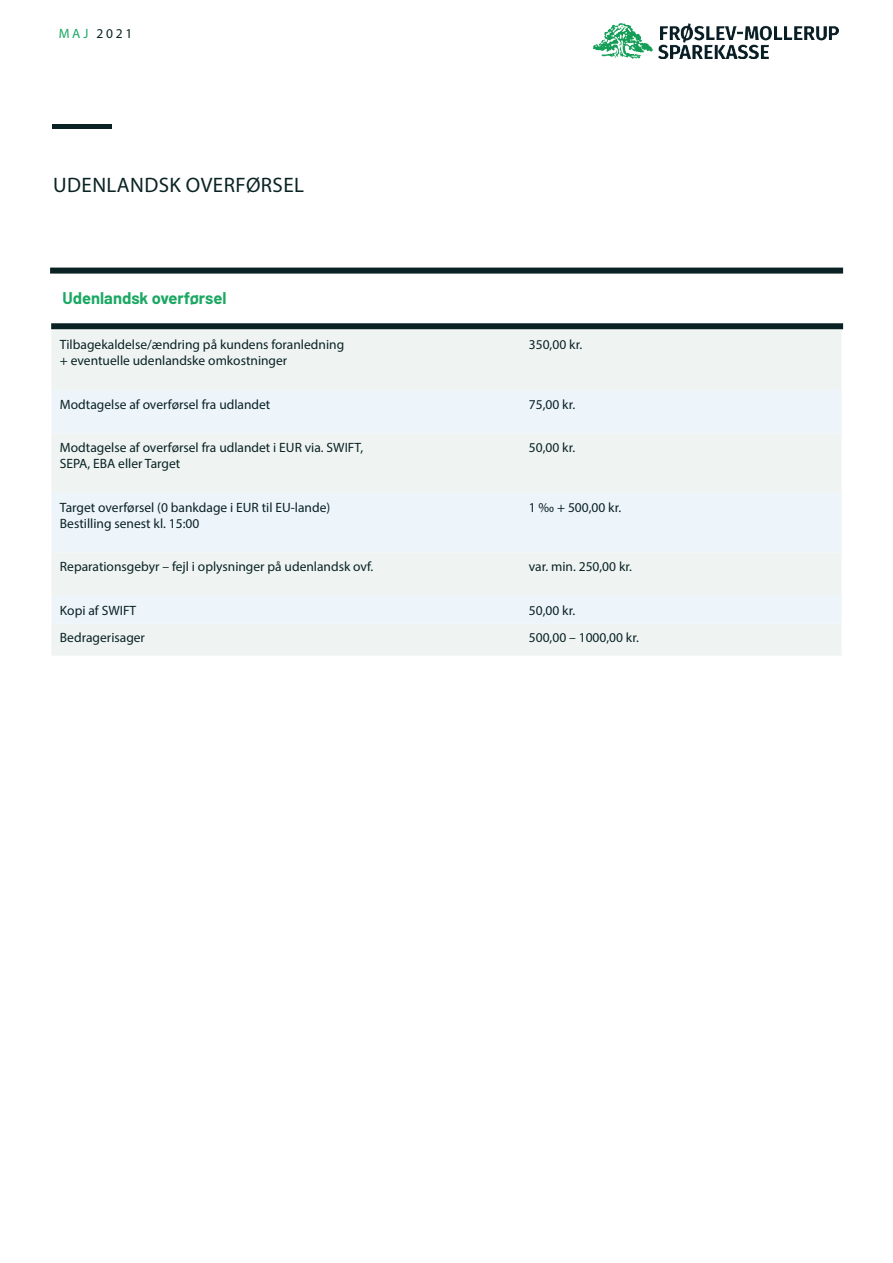
<style>
.page{position:relative;width:893px;height:1263px;background:#fff}
.page>*{position:absolute;margin:0;border:0;box-sizing:border-box;transform-origin:0 0}
.t1{font:21px "Myriad Pro";letter-spacing:.02em;color:#0b2323}
.t2{font:700 16.5px "Barlow";color:#1aa863}
.t3{font:13.5px/16.2px "Myriad Pro";color:#0a2224}
.s1{color:#1aa863}
</style>
<div class="page">
<img style="left:593px;top:23px;width:246px;height:36px">
<hr style="left:52px;top:124px;width:60px;height:4px;background:#0a2224">
<div style="left:51px;top:323px;width:792px;height:6px;background:#0a2224"></div>
<div style="left:50px;top:268px;width:793px;height:6px;background:#0a2224"></div>
<div style="left:52px;top:330px;width:790px;height:326px;background:#eff4f3"></div>
<div style="left:52px;top:390px;width:790px;height:233px;background:#edf4fa"></div>
<p class="t3" style="left:59px;top:25px;width:75px"><span class="s1">MAJ</span> 2021</p>
<h1 class="t1" style="left:53px;top:172px;width:252px">UDENLANDSK OVERFØRSEL</h1>
<p class="t2" style="left:63px;top:285px;width:165px">Udenlandsk overførsel</p>
<p class="t3" style="left:60px;top:336px;width:286px">Tilbagekaldelse/ændring på kundens foranledning + eventuelle udenlandske omkostninger</p>
<p class="t3" style="left:529px;top:336px;width:55px">350,00 kr.</p>
<p class="t3" style="left:60px;top:396px;width:212px">Modtagelse af overførsel fra udlandet</p>
<p class="t3" style="left:529px;top:396px;width:48px">75,00 kr.</p>
<p class="t3" style="left:60px;top:439px;width:305px">Modtagelse af overførsel fra udlandet i EUR via. SWIFT,<br>SEPA, EBA eller Target</p>
<p class="t3" style="left:529px;top:439px;width:48px">50,00 kr.</p>
<p class="t3" style="left:60px;top:499px;width:272px">Target overførsel (0 bankdage i EUR til EU-lande)<br>Bestilling senest kl. 15:00</p>
<p class="t3" style="left:529px;top:499px;width:94px">1 ‰ + 500,00 kr.</p>
<p class="t3" style="left:60px;top:558px;width:315px">Reparationsgebyr – fejl i oplysninger på udenlandsk ovf.</p>
<p class="t3" style="left:529px;top:558px;width:105px">var. min. 250,00 kr.</p>
<p class="t3" style="left:60px;top:602px;width:78px">Kopi af SWIFT</p>
<p class="t3" style="left:529px;top:602px;width:48px">50,00 kr.</p>
<p class="t3" style="left:60px;top:629px;width:87px">Bedragerisager</p>
<p class="t3" style="left:529px;top:629px;width:112px">500,00 – 1000,00 kr.</p>
</div>
